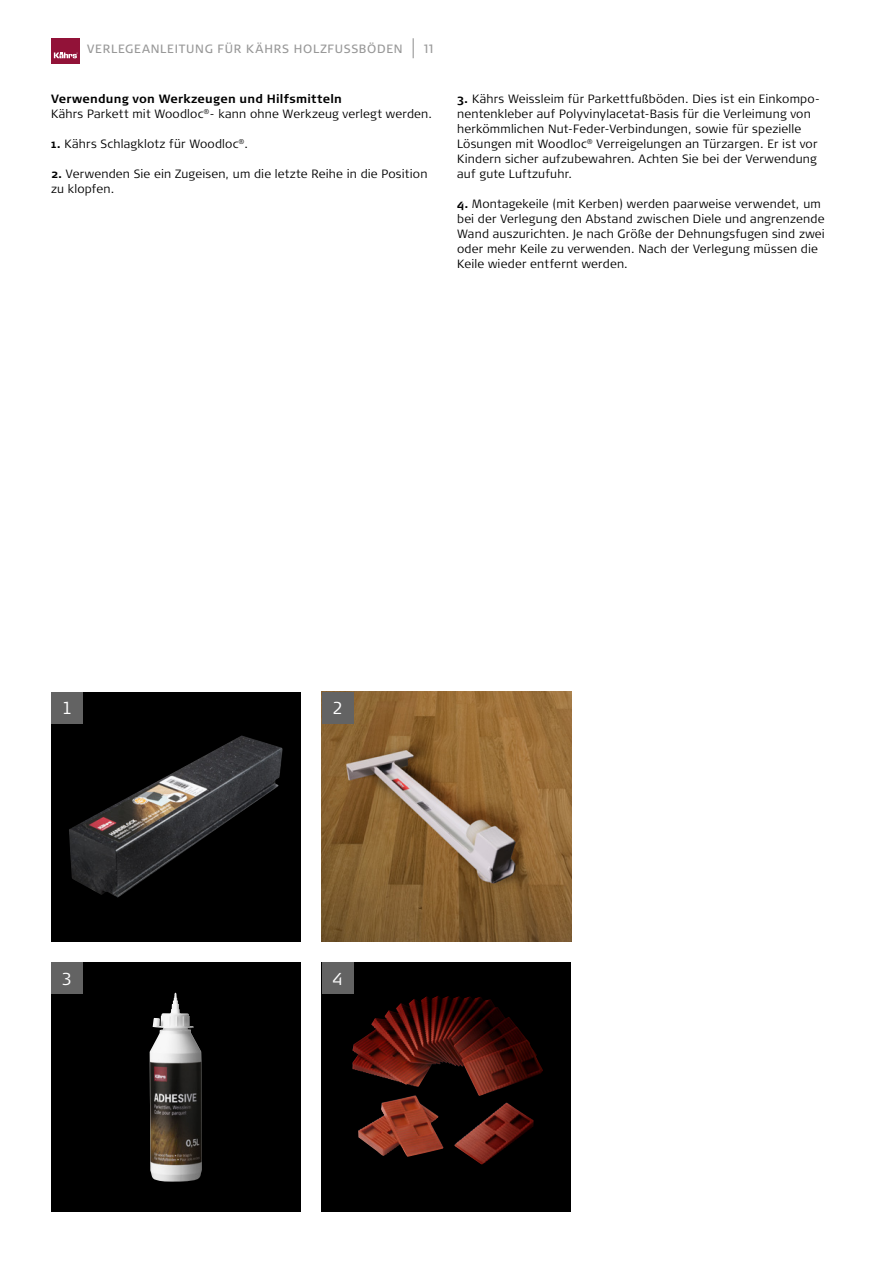
<style>
.page{position:relative;width:893px;height:1263px;background:#fff}
.page>*{position:absolute;margin:0;border:0;box-sizing:border-box;transform-origin:0 0}
.t1{font:300 17.25px "Signa Pro";color:#fff}
.t2{font:300 12px/15px "Signa Pro";letter-spacing:.015em;color:#000}
.t3{font:12px "Signa Pro";letter-spacing:.06em;color:#989898}
.s1{font-weight:700}
</style>
<div class="page">
<div style="left:51px;top:38px;width:29px;height:25px;background:#921238"></div>
<svg style="left:54px;top:52px;width:24px;height:6px"></svg>
<svg style="left:413px;top:38px;width:1px;height:20px"></svg>
<div style="left:322px;top:962px;width:249px;height:250px;background:#000"></div>
<img style="left:352px;top:996px;width:177px;height:100px">
<div style="left:51px;top:692px;width:249px;height:249px;background:#000"></div>
<img style="left:69px;top:735px;width:214px;height:163px">
<img style="left:322px;top:692px;width:249px;height:249px">
<div style="left:51px;top:962px;width:249px;height:250px;background:#000"></div>
<img style="left:150px;top:993px;width:52px;height:189px">
<div style="left:51px;top:692px;width:32px;height:32px;background:#636363"></div>
<div style="left:322px;top:692px;width:32px;height:32px;background:#636363"></div>
<div style="left:51px;top:962px;width:32px;height:32px;background:#636363"></div>
<div style="left:322px;top:962px;width:32px;height:32px;background:#636363"></div>
<p class="t3" style="left:87px;top:42px;width:317px">VERLEGEANLEITUNG FÜR KÄHRS HOLZFUSSBÖDEN</p>
<p class="t3" style="left:424px;top:42px;width:11px">11</p>
<p class="t2" style="left:51px;top:91px;width:383px"><span class="s1">Verwendung von Werkzeugen und Hilfsmitteln<br></span>Kährs Parkett mit Woodloc<sup>®</sup>- kann ohne Werkzeug verlegt werden.</p>
<p class="t2" style="left:51px;top:136px;width:199px"><span class="s1">1.</span> Kährs Schlagklotz für Woodloc<sup>®</sup>.</p>
<p class="t2" style="left:51px;top:166px;width:378px"><span class="s1">2.</span> Verwenden Sie ein Zugeisen, um die letzte Reihe in die Position zu klopfen.</p>
<p class="t2" style="left:457px;top:91px;width:362px"><span class="s1">3.</span> Kährs Weissleim für Parkettfußböden. Dies ist ein Einkompo&shy;nentenkleber auf Polyvinylacetat-Basis für die Verleimung von herkömmlichen Nut-Feder-Verbindungen, sowie für spezielle Lösungen mit Woodloc<sup>®</sup> Verreigelungen an Türzargen. Er ist vor Kindern sicher aufzubewahren. Achten Sie bei der Verwendung auf gute Luftzufuhr.</p>
<p class="t2" style="left:457px;top:196px;width:369px"><span class="s1">4.</span> Montagekeile (mit Kerben) werden paarweise verwendet, um bei der Verlegung den Abstand zwischen Diele und angrenzende Wand auszurichten. Je nach Größe der Dehnungsfugen sind zwei oder mehr Keile zu verwenden. Nach der Verlegung müssen die Keile wieder entfernt werden.</p>
<h1 class="t1" style="left:62px;top:698px;width:12px">1</h1>
<h1 class="t1" style="left:333px;top:698px;width:12px">2</h1>
<h1 class="t1" style="left:62px;top:969px;width:12px">3</h1>
<h1 class="t1" style="left:332px;top:969px;width:12px">4</h1>
</div>
